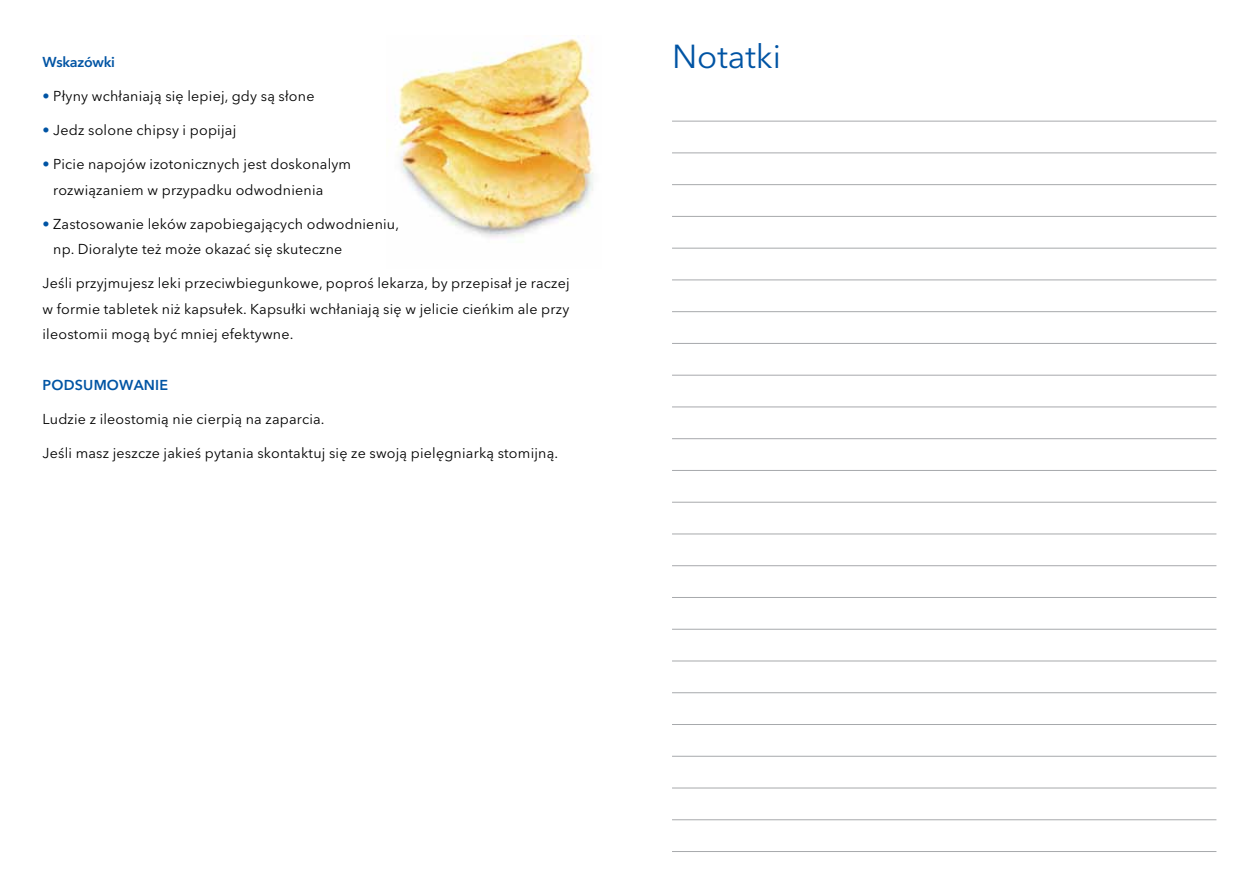
<style>
.page{position:relative;width:1259px;height:893px;background:#fff}
.page>*{position:absolute;margin:0;border:0;box-sizing:border-box;transform-origin:0 0}
.t1{font:33px "Avenir Next LT Pro";color:#0054a4}
.t2{font:14.25px/25.5px "Avenir Next LT Pro";letter-spacing:.015em;color:#000}
.t3{font:600 14.25px "Avenir Next LT Pro";letter-spacing:-.02em;color:#0054a4}
.s1{color:#0054a4}
</style>
<div class="page">
<img style="left:395px;top:39px;width:199px;height:204px">
<hr style="left:672px;top:121px;width:544px;height:1px;background:#a7a9ac">
<hr style="left:672px;top:153px;width:544px;height:1px;background:#a7a9ac">
<hr style="left:672px;top:184px;width:544px;height:1px;background:#a7a9ac">
<hr style="left:672px;top:216px;width:544px;height:1px;background:#a7a9ac">
<hr style="left:672px;top:248px;width:544px;height:1px;background:#a7a9ac">
<hr style="left:672px;top:280px;width:544px;height:1px;background:#a7a9ac">
<hr style="left:672px;top:311px;width:544px;height:1px;background:#a7a9ac">
<hr style="left:672px;top:343px;width:544px;height:1px;background:#a7a9ac">
<hr style="left:672px;top:375px;width:544px;height:1px;background:#a7a9ac">
<hr style="left:672px;top:407px;width:544px;height:1px;background:#a7a9ac">
<hr style="left:672px;top:438px;width:544px;height:1px;background:#a7a9ac">
<hr style="left:672px;top:470px;width:544px;height:1px;background:#a7a9ac">
<hr style="left:672px;top:502px;width:544px;height:1px;background:#a7a9ac">
<hr style="left:672px;top:534px;width:544px;height:1px;background:#a7a9ac">
<hr style="left:672px;top:565px;width:544px;height:1px;background:#a7a9ac">
<hr style="left:672px;top:597px;width:544px;height:1px;background:#a7a9ac">
<hr style="left:672px;top:629px;width:544px;height:1px;background:#a7a9ac">
<hr style="left:672px;top:661px;width:544px;height:1px;background:#a7a9ac">
<hr style="left:672px;top:692px;width:544px;height:1px;background:#a7a9ac">
<hr style="left:672px;top:724px;width:544px;height:1px;background:#a7a9ac">
<hr style="left:672px;top:756px;width:544px;height:1px;background:#a7a9ac">
<hr style="left:672px;top:788px;width:544px;height:1px;background:#a7a9ac">
<hr style="left:672px;top:819px;width:544px;height:1px;background:#a7a9ac">
<hr style="left:672px;top:851px;width:544px;height:1px;background:#a7a9ac">
<p class="t3" style="left:43px;top:54px;width:74px">Wskazówki</p>
<p class="t2" style="left:43px;top:84px;width:273px"><span class="s1">•</span> Płyny wchłaniają się lepiej, gdy są słone</p>
<p class="t2" style="left:43px;top:118px;width:195px"><span class="s1">•</span> Jedz solone chipsy i popijaj</p>
<p class="t2" style="left:53px;top:152px;width:299px;text-indent:-11px"><span class="s1">•</span> Picie napojów izotonicznych jest doskonalym rozwiązaniem w przypadku odwodnienia</p>
<p class="t2" style="left:53px;top:211px;width:347px;text-indent:-11px"><span class="s1">•</span> Zastosowanie leków zapobiegających odwodnieniu, np. Dioralyte też może okazać się skuteczne</p>
<p class="t2" style="left:43px;top:271px;width:529px;text-align:justify">Jeśli przyjmujesz leki przeciwbiegunkowe, poproś lekarza, by przepisał je raczej w formie tabletek niż kapsułek. Kapsułki wchłaniają się w jelicie cieńkim ale przy ileostomii mogą być mniej efektywne.</p>
<p class="t3" style="left:43px;top:377px;width:127px">PODSUMOWANIE</p>
<p class="t2" style="left:43px;top:407px;width:284px">Ludzie z ileostomią nie cierpią na zaparcia.</p>
<p class="t2" style="left:43px;top:441px;width:517px">Jeśli masz jeszcze jakieś pytania skontaktuj się ze swoją pielęgniarką stomijną.</p>
<h1 class="t1" style="left:672px;top:37px;width:110px">Notatki</h1>
</div>
